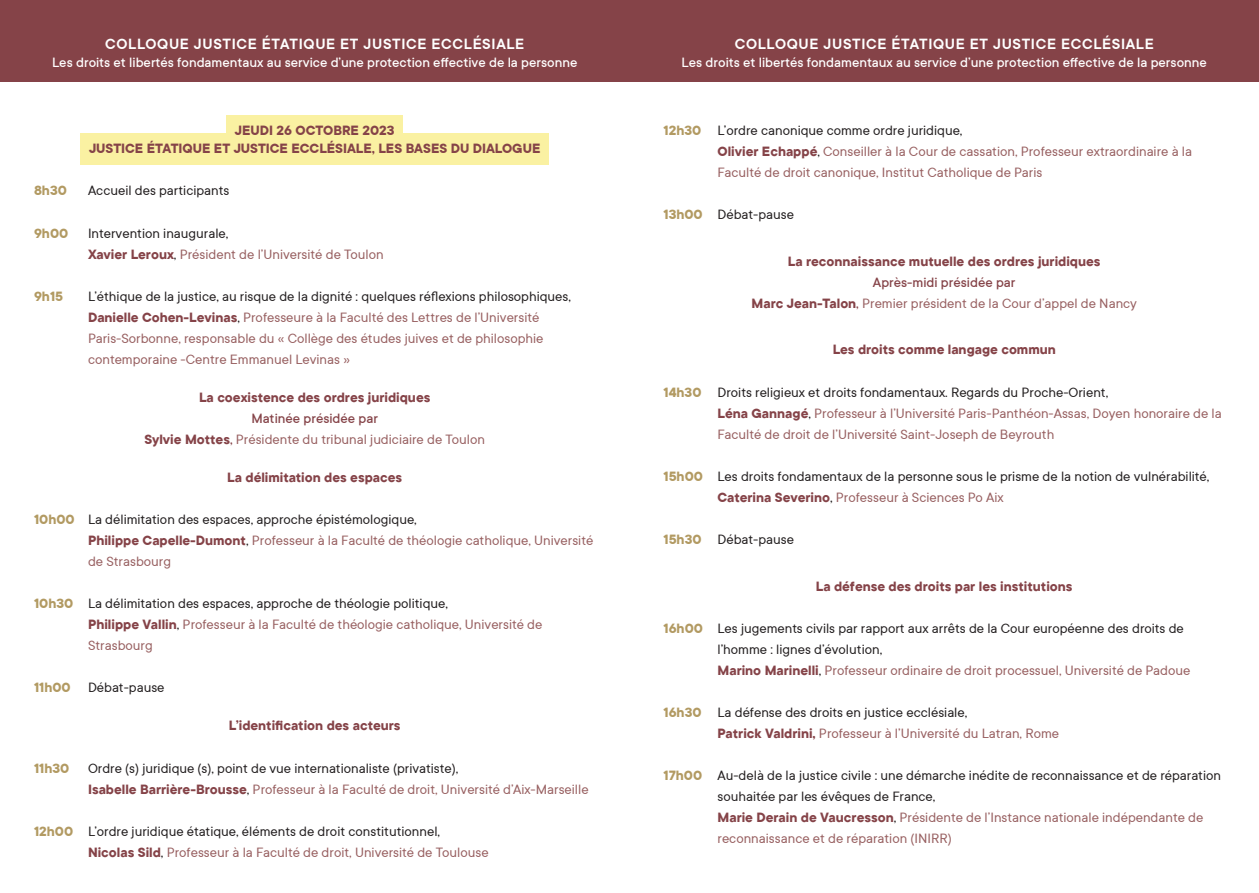
<style>
.page{position:relative;width:1259px;height:893px;background:#fff}
.page>*{position:absolute;margin:0;border:0;box-sizing:border-box;transform-origin:0 0}
.t1{font:600 16.5px "TT Commons Classic";letter-spacing:.04em;color:#fff}
.t2{font:15px/21px "TT Commons Classic";color:#986061}
.t3{font:15px/21px "TT Commons Classic";color:#231f20}
.t4{font:700 15px/18px "TT Commons Classic";color:#854348;text-align:center}
.t5{font:500 15px "TT Commons Classic";color:#fff}
.t6{font:700 15px "TT Commons Classic";color:#b29a62}
.s1{color:#231f20}
.s2{font-weight:700;color:#854348}
.s3{font-weight:500;color:#854348}
.s4{font-weight:700;color:#b29a62}
.s5{color:#986061}
</style>
<div class="page">
<div style="left:0;top:0;width:1259px;height:81px;background:#854348"></div>
<div style="left:226px;top:115px;width:177px;height:32px;background:#faf1a2"></div>
<div style="left:81px;top:133px;width:468px;height:32px;background:#faf1a2"></div>
<p class="t1" style="left:105px;top:34px;width:420px">COLLOQUE JUSTICE ÉTATIQUE ET JUSTICE ECCLÉSIALE</p>
<p class="t5" style="left:52px;top:53px;width:527px">Les droits et libertés fondamentaux au service d’une protection effective de la personne</p>
<p class="t4" style="left:89px;top:121px;width:453px">JEUDI 26 OCTOBRE 2023<br>JUSTICE ÉTATIQUE ET JUSTICE ECCLÉSIALE, LES BASES DU DIALOGUE</p>
<p class="t6" style="left:34px;top:181px;width:34px">8h30</p>
<p class="t3" style="left:88px;top:180px;width:143px">Accueil des participants</p>
<p class="t6" style="left:34px;top:223px;width:36px">9h00</p>
<p class="t2" style="left:88px;top:222px;width:297px"><span class="s1">Intervention inaugurale,<br></span><span class="s2">Xavier Leroux</span><span class="s1">,</span> Président de l’Université de Toulon</p>
<p class="t6" style="left:34px;top:286px;width:31px">9h15</p>
<p class="t2" style="left:88px;top:285px;width:484px"><span class="s1">L’éthique de la justice, au risque de la dignité : quelques réflexions philosophiques, </span><span class="s2">Danielle Cohen-Levinas</span><span class="s1">,</span> Professeure à la Faculté des Lettres de l’Université Paris-Sorbonne, responsable du « Collège des études juives et de philosophie contemporaine -Centre Emmanuel Levinas »</p>
<p class="t4" style="left:199px;top:388px;width:233px">La coexistence des ordres juridiques</p>
<p class="t2" style="left:144px;top:407px;width:342px;text-align:center"><span class="s3">Matinée présidée par<br></span><span class="s2">Sylvie Mottes</span><span class="s3">,</span> Présidente du tribunal judiciaire de Toulon</p>
<p class="t4" style="left:227px;top:468px;width:176px">La délimitation des espaces</p>
<p class="t2" style="left:88px;top:508px;width:507px;text-indent:-54px"><span class="s4">10h00</span> <span class="s1">La délimitation des espaces, approche épistémologique,<br></span><span class="s2">Philippe Capelle-Dumont</span><span class="s1">,</span> Professeur à la Faculté de théologie catholique, Université de Strasbourg</p>
<p class="t2" style="left:88px;top:593px;width:456px;text-indent:-54px"><span class="s4">10h30</span> <span class="s1">La délimitation des espaces, approche de théologie politique,<br></span><span class="s2">Philippe Vallin</span><span class="s1">,</span> Professeur à la Faculté de théologie catholique, Université de<br>Strasbourg</p>
<p class="t3" style="left:34px;top:677px;width:132px"><span class="s4">11h00</span> Débat-pause</p>
<p class="t4" style="left:229px;top:716px;width:173px">L’identification des acteurs</p>
<p class="t6" style="left:34px;top:758px;width:37px">11h30</p>
<p class="t3" style="left:88px;top:757px;width:502px">Ordre (s) juridique (s), point de vue internationaliste (privatiste),<br><span class="s2">Isabelle Barrière-Brousse</span>, <span class="s5">Professeur à la Faculté de droit, Université d’Aix-Marseille</span></p>
<p class="t3" style="left:88px;top:820px;width:402px;text-indent:-54px"><span class="s4">12h00</span> L’ordre juridique étatique, éléments de droit constitutionnel,<br><span class="s2">Nicolas Sild</span>, <span class="s5">Professeur à la Faculté de droit, Université de Toulouse</span></p>
<p class="t1" style="left:735px;top:34px;width:420px">COLLOQUE JUSTICE ÉTATIQUE ET JUSTICE ECCLÉSIALE</p>
<p class="t5" style="left:681px;top:53px;width:527px">Les droits et libertés fondamentaux au service d’une protection effective de la personne</p>
<p class="t2" style="left:717px;top:119px;width:476px;text-indent:-54px"><span class="s4">12h30</span> <span class="s1">L’ordre canonique comme ordre juridique,<br></span><span class="s2">Olivier Echappé</span><span class="s1">,</span> Conseiller à la Cour de cassation, Professeur extraordinaire à la<br>Faculté de droit canonique, Institut Catholique de Paris</p>
<p class="t3" style="left:663px;top:204px;width:132px"><span class="s4">13h00</span> Débat-pause</p>
<p class="t4" style="left:788px;top:252px;width:314px">La reconnaissance mutuelle des ordres juridiques</p>
<p class="t2" style="left:751px;top:271px;width:387px;text-align:center"><span class="s3">Après-midi présidée par<br></span><span class="s2">Marc Jean-Talon</span><span class="s3">,</span> Premier président de la Cour d’appel de Nancy</p>
<p class="t4" style="left:832px;top:340px;width:225px">Les droits comme langage commun</p>
<p class="t2" style="left:717px;top:381px;width:506px;text-indent:-54px"><span class="s4">14h30</span> <span class="s1">Droits religieux et droits fondamentaux. Regards du Proche-Orient,<br></span><span class="s2">Léna Gannagé</span><span class="s1">,</span> Professeur à l’Université Paris-Panthéon-Assas, Doyen honoraire de la<br>Faculté de droit de l’Université Saint-Joseph de Beyrouth</p>
<p class="t3" style="left:717px;top:465px;width:493px;text-indent:-54px"><span class="s4">15h00</span> Les droits fondamentaux de la personne sous le prisme de la notion de vulnérabilité,<br><span class="s2">Caterina Severino</span>, <span class="s5">Professeur à Sciences Po Aix</span></p>
<p class="t3" style="left:663px;top:529px;width:132px"><span class="s4">15h30</span> Débat-pause</p>
<p class="t4" style="left:816px;top:577px;width:258px">La défense des droits par les institutions</p>
<p class="t3" style="left:717px;top:617px;width:474px;text-indent:-54px"><span class="s4">16h00</span> Les jugements civils par rapport aux arrêts de la Cour européenne des droits de l’homme : lignes d’évolution,<br><span class="s2">Marino Marinelli</span>, <span class="s5">Professeur ordinaire de droit processuel, Université de Padoue</span></p>
<p class="t3" style="left:717px;top:702px;width:343px;text-indent:-54px"><span class="s4">16h30</span> La défense des droits en justice ecclésiale,<br><span class="s2">Patrick Valdrini,</span> <span class="s5">Professeur à l’Université du Latran, Rome</span></p>
<p class="t3" style="left:717px;top:765px;width:505px;text-indent:-54px"><span class="s4">17h00</span> Au-delà de la justice civile : une démarche inédite de reconnaissance et de réparation souhaitée par les évêques de France,<br><span class="s2">Marie Derain de Vaucresson</span>, <span class="s5">Présidente de l’Instance nationale indépendante de reconnaissance et de réparation (INIRR)</span></p>
</div>
